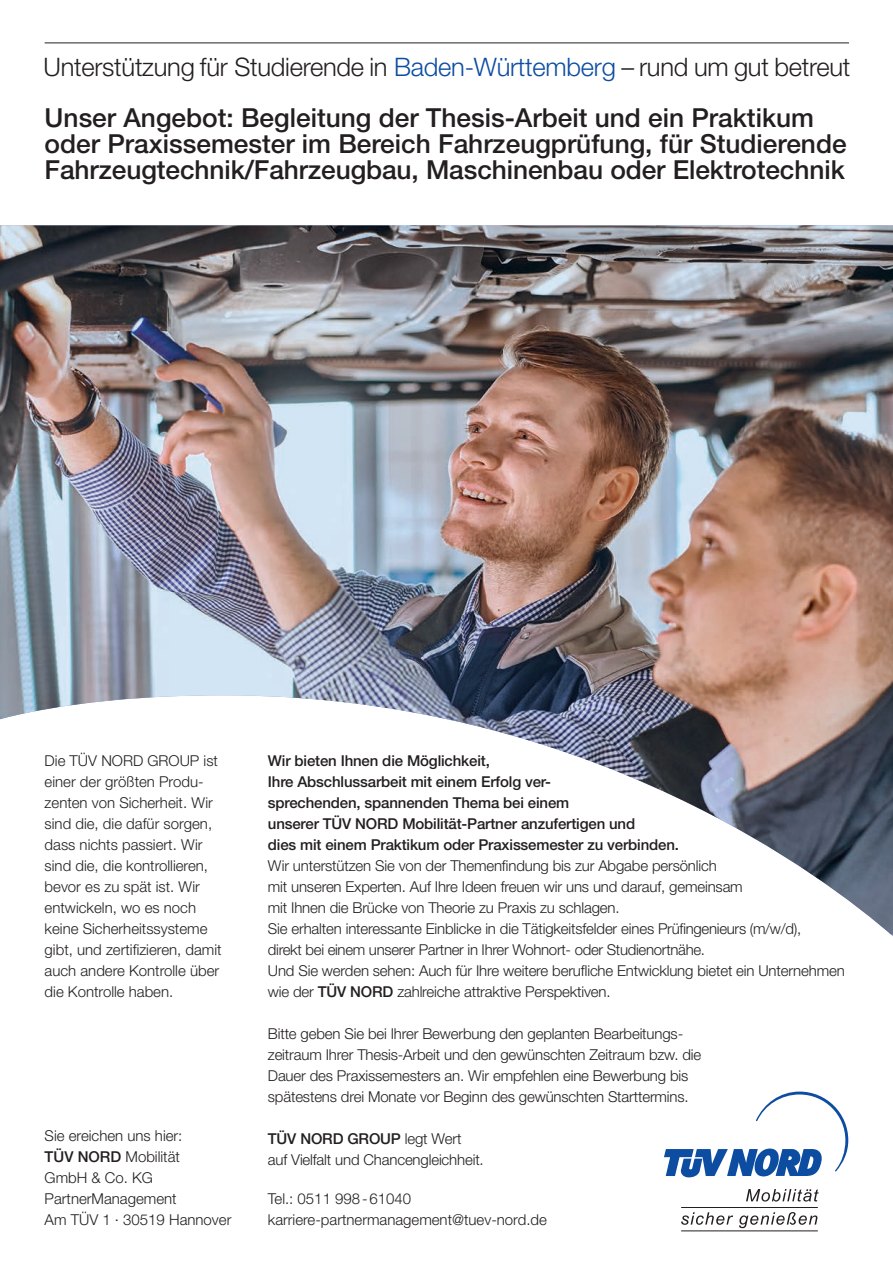
<style>
.page{position:relative;width:893px;height:1263px;background:#fff}
.page>*{position:absolute;margin:0;border:0;box-sizing:border-box;transform-origin:0 0}
.t1{font:500 26.25px/26.2px "Helvetica Neue";color:#231f20}
.t2{font:300 25.5px "Helvetica Neue";letter-spacing:-.01em;color:#231f20}
.t3{font:300 15px/21px "Helvetica Neue";letter-spacing:-.01em;color:#231f20}
.t4{font:500 15px/21px "Helvetica Neue";letter-spacing:-.01em;color:#231f20}
.s1{color:#0d4da1}
.s2{font-weight:500}
</style>
<div class="page">
<svg style="left:664px;top:1091px;width:184px;height:86px"></svg>
<svg style="left:681px;top:1212px;width:52px;height:13px"></svg>
<svg style="left:739px;top:1212px;width:78px;height:16px"></svg>
<svg style="left:746px;top:1189px;width:73px;height:12px"></svg>
<hr style="left:681px;top:1207px;width:137px;height:1px;background:#231f20">
<hr style="left:681px;top:1230px;width:137px;height:1px;background:#231f20">
<hr style="left:45px;top:43px;width:804px;height:1px;background:#231f20">
<img style="left:0;top:225px;width:893px;height:709px">
<h2 class="t2" style="left:44px;top:51px;width:808px">Unterstützung für Studierende in <span class="s1">Baden-Württemberg</span> – rund um gut betreut</h2>
<h1 class="t1" style="left:45px;top:104px;width:803px">Unser Angebot: Begleitung der Thesis-Arbeit und ein Praktikum oder Praxissemester im Bereich Fahrzeugprüfung, für Studierende<br>Fahrzeugtechnik/Fahrzeugbau, Maschinenbau oder Elektrotechnik</h1>
<p class="t3" style="left:45px;top:750px;width:178px">Die TÜV NORD GROUP ist einer der größten Produ&shy;zenten von Sicherheit. Wir sind die, die dafür sorgen, dass nichts passiert. Wir sind die, die kontrollieren, bevor es zu spät ist. Wir entwickeln, wo es noch keine Sicherheitssysteme gibt, und zertifizieren, damit auch andere Kontrolle über die Kontrolle haben.</p>
<p class="t3" style="left:45px;top:1125px;width:188px">Sie ereichen uns hier:<br><span class="s2">TÜV NORD</span> Mobilität<br>GmbH &amp; Co. KG<br>PartnerManagement<br>Am TÜV 1 · 30519 Hannover</p>
<p class="t4" style="left:268px;top:750px;width:413px">Wir bieten Ihnen die Möglichkeit,<br>Ihre Abschlussarbeit mit einem Erfolg ver-<br>sprechenden, spannenden Thema bei einem<br>unserer TÜV NORD Mobilität-Partner anzufertigen und<br>dies mit einem Praktikum oder Praxissemester zu verbinden.</p>
<p class="t3" style="left:268px;top:855px;width:578px">Wir unterstützen Sie von der Themenfindung bis zur Abgabe persönlich<br>mit unseren Experten. Auf Ihre Ideen freuen wir uns und darauf, gemeinsam<br>mit Ihnen die Brücke von Theorie zu Praxis zu schlagen.<br>Sie erhalten interessante Einblicke in die Tätigkeitsfelder eines Prüfingenieurs (m/w/d),<br>direkt bei einem unserer Partner in Ihrer Wohnort- oder Studienortnähe.<br>Und Sie werden sehen: Auch für Ihre weitere berufliche Entwicklung bietet ein Unternehmen wie der <span class="s2">TÜV NORD</span> zahlreiche attraktive Perspektiven.</p>
<p class="t3" style="left:268px;top:1023px;width:435px">Bitte geben Sie bei Ihrer Bewerbung den geplanten Bearbeitungs&shy;zeitraum Ihrer Thesis-Arbeit und den gewünschten Zeitraum bzw. die Dauer des Praxissemesters an. Wir empfehlen eine Bewerbung bis spätestens drei Monate vor Beginn des gewünschten Starttermins.</p>
<p class="t3" style="left:268px;top:1128px;width:217px"><span class="s2">TÜV NORD GROUP</span> legt Wert auf Vielfalt und Chancengleichheit.</p>
<p class="t3" style="left:268px;top:1188px;width:281px">Tel.: 0511 998-61040 karriere-partnermanagement@tuev-nord.de</p>
</div>
